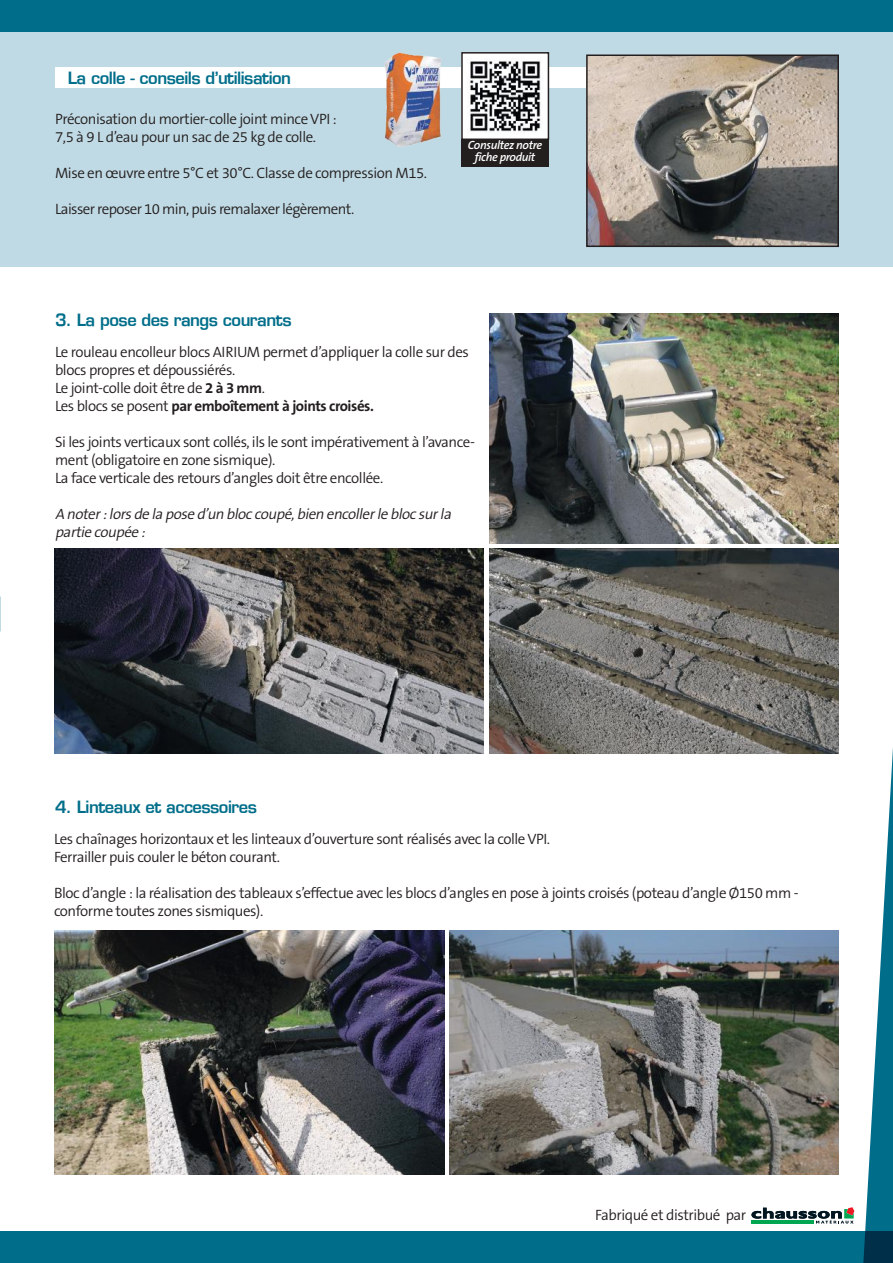
<style>
.page{position:relative;width:893px;height:1263px;background:#fff}
.page>*{position:absolute;margin:0;border:0;box-sizing:border-box;transform-origin:0 0}
.t1{font:600 16.5px "Eurostile";letter-spacing:-.03em;color:#006e8a}
.t2{font:300 15px/18px "The Sans B4";letter-spacing:-.03em;color:#241f1f}
.t3{font:italic 300 15px/18px "The Sans B4";color:#241f1f}
.t4{font:700 15px "The Sans B7";letter-spacing:-.03em;color:#241f1f}
.t5{font:italic 600 12px/12px "The Sans B6";letter-spacing:-.03em;color:#fff;text-align:center}
.s1{font-family:"The Sans B7";font-weight:700}
.s2{font-family:"The Sans B4";font-weight:300}
</style>
<div class="page">
<div style="left:0;top:32px;width:893px;height:235px;background:#c0dae5"></div>
<img style="left:54px;top:930px;width:390px;height:244px">
<img style="left:490px;top:548px;width:349px;height:205px">
<img style="left:490px;top:313px;width:349px;height:230px">
<img style="left:450px;top:930px;width:389px;height:244px">
<div style="left:0;top:1231px;width:893px;height:32px;background:#006e8a"></div>
<div style="left:0;top:0;width:893px;height:32px;background:#006e8a"></div>
<svg style="left:863px;top:748px;width:30px;height:515px"></svg>
<div style="left:55px;top:67px;width:670px;height:21px;background:#fff"></div>
<img style="left:54px;top:548px;width:429px;height:205px">
<img style="left:589px;top:57px;width:247px;height:187px">
<div style="left:586px;top:54px;width:253px;height:193px;border:2px solid #241f1f"></div>
<img style="left:464px;top:55px;width:82px;height:82px">
<div style="left:461px;top:52px;width:88px;height:88px;border:2px solid #241f1f"></div>
<div style="left:461px;top:139px;width:88px;height:27px;background:#241f1f"></div>
<img style="left:384px;top:52px;width:57px;height:95px">
<hr style="left:751px;top:1220px;width:63px;height:4px;background:#00a650">
<svg style="left:751px;top:1207px;width:103px;height:16px"></svg>
<p class="t1" style="left:68px;top:67px;width:225px">La colle - conseils d’utilisation</p>
<p class="t2" style="left:55px;top:110px;width:283px">Préconisation du mortier-colle joint mince VPI :<br>7,5 à 9 L d’eau pour un sac de 25 kg de colle.</p>
<p class="t2" style="left:55px;top:164px;width:374px">Mise en œuvre entre 5°C et 30°C. Classe de compression M15.</p>
<p class="t2" style="left:55px;top:200px;width:301px">Laisser reposer 10 min, puis remalaxer légèrement.</p>
<p class="t1" style="left:55px;top:309px;width:238px">3. La pose des rangs courants</p>
<p class="t5" style="left:468px;top:139px;width:76px">Consultez notre fiche produit</p>
<p class="t2" style="left:55px;top:343px;width:415px">Le rouleau encolleur blocs AIRIUM permet d’appliquer la colle sur des blocs propres et dépoussiérés.<br>Le joint-colle doit être de <span class="s1">2 à 3 mm</span>.</p>
<p class="t4" style="left:55px;top:398px;width:320px"><span class="s2">Les blocs se posent</span> par emboîtement à joints croisés.</p>
<p class="t2" style="left:55px;top:433px;width:421px">Si les joints verticaux sont collés, ils le sont impérativement à l’avance&shy;ment (obligatoire en zone sismique).<br>La face verticale des retours d’angles doit être encollée.</p>
<p class="t3" style="left:55px;top:505px;width:401px">A noter:lorsde la pose d’un bloccoupé,bien encollerle blocsurla partie coupée :</p>
<p class="t1" style="left:55px;top:797px;width:203px">4. Linteaux et accessoires</p>
<p class="t2" style="left:54px;top:830px;width:498px">Les chaînages horizontaux et les linteaux d’ouverture sont réalisés avec la colle VPI.<br>Ferrailler puis couler le béton courant.</p>
<p class="t2" style="left:54px;top:884px;width:746px">Bloc d’angle : la réalisation des tableaux s’effectue avec les blocs d’angles en pose à joints croisés (poteau d’angle Ø150 mm - conforme toutes zones sismiques).</p>
<p class="t2" style="left:595px;top:1207px;width:152px">Fabriqué et distribué par</p>
</div>
